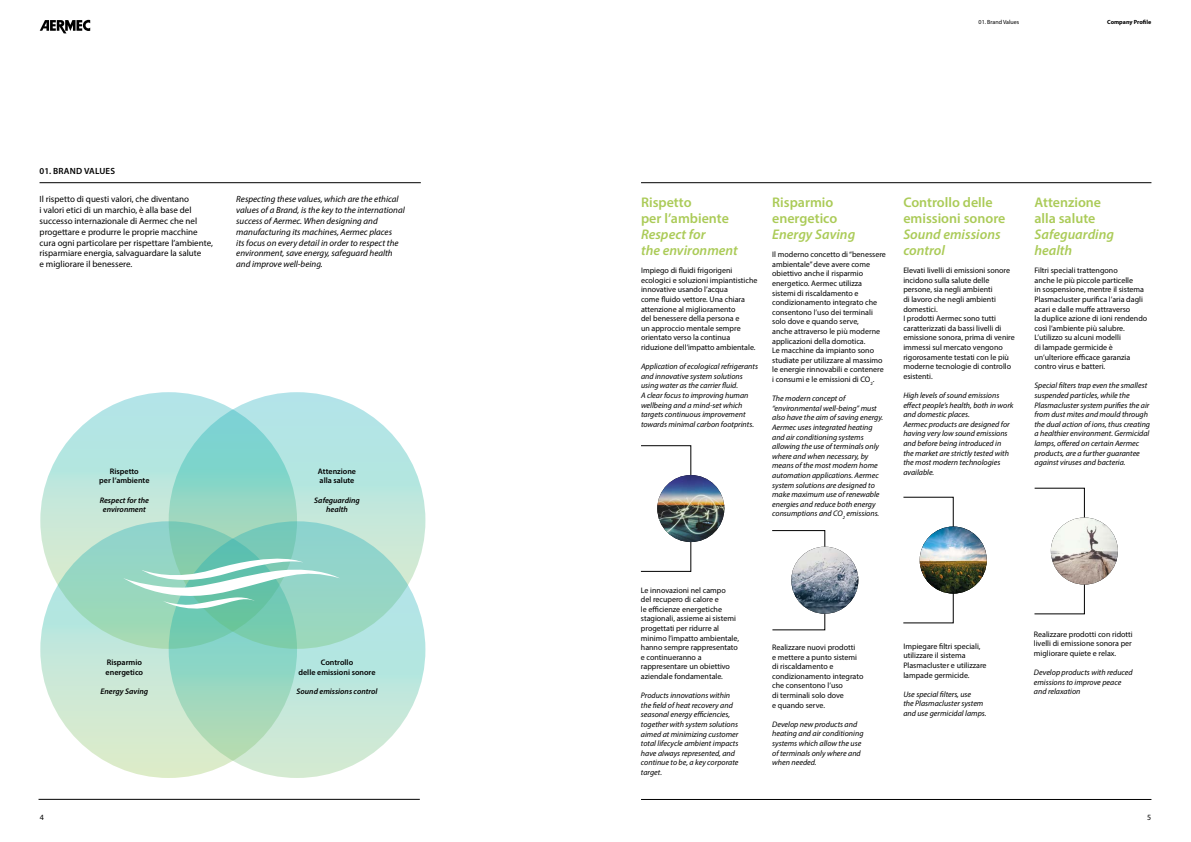
<style>
.page{position:relative;width:1191px;height:842px;background:#fff}
.page>*{position:absolute;margin:0;border:0;box-sizing:border-box;transform-origin:0 0}
.t1{font:600 14px/16px "Myriad Pro";color:#abcb58}
.t2{font:italic 600 14px/16px "Myriad Pro";color:#abcb58}
.t3{font:9px/10.8px "Myriad Pro";color:#000}
.t4{font:italic 9px/10.8px "Myriad Pro";color:#000}
.t5{font:600 9px "Myriad Pro";letter-spacing:.02em;color:#000}
.t6{font:600 8.1px/9.7px "Myriad Pro";color:#000}
.t7{font:italic 600 8.1px "Myriad Pro";color:#000}
.t8{font:8px/9.6px "Myriad Pro";color:#000}
.t9{font:italic 8px/9.6px "Myriad Pro";color:#000}
.t10{font:600 8px/9.6px "Myriad Pro";color:#000;text-align:center}
.t11{font:italic 600 8px/9.6px "Myriad Pro";color:#000;text-align:center}
.t12{font:700 6px "Myriad Pro";color:#000}
.t13{font:6px "Myriad Pro";color:#000}
</style>
<div class="page">
<svg style="left:40px;top:20px;width:50px;height:13px"></svg>
<hr style="left:641px;top:183px;width:510px;height:1px;background:#000">
<hr style="left:39px;top:799px;width:381px;height:1px;background:#000">
<hr style="left:40px;top:183px;width:381px;height:1px;background:#000">
<hr style="left:641px;top:799px;width:510px;height:1px;background:#000">
<img style="left:657px;top:475px;width:67px;height:67px;border-radius:34px">
<img style="left:919px;top:526px;width:67px;height:68px;border-radius:34px">
<img style="left:1050px;top:517px;width:68px;height:67px;border-radius:34px">
<img style="left:791px;top:547px;width:67px;height:67px;border-radius:34px">
<svg style="left:40px;top:392px;width:257px;height:257px;background:#bce6de"></svg>
<svg style="left:40px;top:521px;width:257px;height:257px;background:#bee4ce"></svg>
<svg style="left:169px;top:392px;width:256px;height:257px;background:#a6ded5"></svg>
<svg style="left:169px;top:521px;width:256px;height:257px;background:#a5dccb"></svg>
<svg style="left:123px;top:550px;width:217px;height:63px"></svg>
<p class="t5" style="left:40px;top:165px;width:77px">01. BRAND VALUES</p>
<p class="t3" style="left:40px;top:194px;width:175px">Il rispetto di questi valori, che diventano<br>i valori etici di un marchio, è alla base del successo internazionale di Aermec che nel progettare e produrre le proprie macchine cura ogni particolare per rispettare l’ambiente, risparmiare energia, salvaguardare la salute<br>e migliorare il benessere.</p>
<p class="t4" style="left:236px;top:194px;width:170px">Respecting these values, which are the ethical values of a Brand, is the key to the international success of Aermec. When designing and manufacturing its machines, Aermec places<br>its focus on every detail in order to respect the environment, save energy, safeguard health and improve well-being.</p>
<p class="t10" style="left:99px;top:466px;width:52px">Rispetto<br>per l’ambiente</p>
<p class="t11" style="left:100px;top:495px;width:51px">Respect for the environment</p>
<p class="t6" style="left:106px;top:657px;width:39px">Risparmio energetico</p>
<p class="t7" style="left:100px;top:686px;width:49px">Energy Saving</p>
<p class="t10" style="left:318px;top:466px;width:40px;text-align:left">Attenzione alla salute</p>
<p class="t11" style="left:314px;top:495px;width:47px">Safeguarding health</p>
<p class="t10" style="left:298px;top:658px;width:78px">Controllo<br>delle emissioni sonore</p>
<p class="t11" style="left:296px;top:686px;width:82px">Sound emissions control</p>
<p class="t13" style="left:978px;top:19px;width:42px">01. Brand Values</p>
<p class="t12" style="left:1107px;top:18px;width:46px">Company Profile</p>
<h1 class="t1" style="left:641px;top:194px;width:89px">Rispetto<br>per l’ambiente</h1>
<h1 class="t2" style="left:641px;top:226px;width:98px">Respect for<br>the environment</h1>
<p class="t8" style="left:641px;top:266px;width:118px">Impiego di fluidi frigorigeni ecologici e soluzioni impiantistiche innovative usando l’acqua<br>come fluido vettore. Una chiara attenzione al miglioramento<br>del benessere della persona e<br>un approccio mentale sempre orientato verso la continua riduzione dell’impatto ambientale.</p>
<p class="t9" style="left:641px;top:362px;width:118px">Application of ecological refrigerants and innovative system solutions using water as the carrier fluid.<br>A clear focus to improving human wellbeing and a mind-set which targets continuous improvement towards minimal carbon footprints.</p>
<h1 class="t1" style="left:772px;top:194px;width:67px">Risparmio energetico</h1>
<h1 class="t2" style="left:772px;top:226px;width:85px">Energy Saving</h1>
<p class="t8" style="left:772px;top:250px;width:115px">Il moderno concetto di “benessere ambientale” deve avere come obiettivo anche il risparmio energetico. Aermec utilizza sistemi di riscaldamento e condizionamento integrato che consentono l’uso dei terminali solo dove e quando serve,<br>anche attraverso le più moderne applicazioni della domotica.<br>Le macchine da impianto sono studiate per utilizzare al massimo le energie rinnovabili e contenere i consumi e le emissioni di CO<sub>2</sub>.</p>
<p class="t9" style="left:772px;top:394px;width:113px">The modern concept of “environmental well-being” must also have the aim of saving energy.<br>Aermec uses integrated heating and air conditioning systems allowing the use of terminals only where and when necessary, by means of the most modern home automation applications. Aermec system solutions are designed to make maximum use of renewable energies and reduce both energy consumptions and CO<sub>2</sub> emissions.</p>
<h1 class="t1" style="left:903px;top:194px;width:104px">Controllo delle emissioni sonore</h1>
<h1 class="t2" style="left:903px;top:226px;width:99px">Sound emissions control</h1>
<p class="t8" style="left:903px;top:266px;width:113px">Elevati livelli di emissioni sonore incidono sulla salute delle persone, sia negli ambienti<br>di lavoro che negli ambienti domestici.<br>I prodotti Aermec sono tutti caratterizzati da bassi livelli di emissione sonora, prima di venire immessi sul mercato vengono rigorosamente testati con le più moderne tecnologie di controllo esistenti.</p>
<p class="t9" style="left:903px;top:390px;width:112px">High levels of sound emissions effect people’s health, both in work and domestic places.<br>Aermec products are designed for having very low sound emissions and before being introduced in the market are strictly tested with the most modern technologies available.</p>
<h1 class="t1" style="left:1034px;top:194px;width:68px">Attenzione alla salute</h1>
<h1 class="t2" style="left:1034px;top:226px;width:81px">Safeguarding health</h1>
<p class="t8" style="left:1034px;top:266px;width:114px">Filtri speciali trattengono<br>anche le più piccole particelle<br>in sospensione, mentre il sistema<br>Plasmacluster purifica l’aria dagli acari e dalle muffe attraverso<br>la duplice azione di ioni rendendo così l’ambiente più salubre.<br>L’utilizzo su alcuni modelli<br>di lampade germicide è un’ulteriore efficace garanzia contro virus e batteri.</p>
<p class="t9" style="left:1034px;top:381px;width:117px">Special filters trap even the smallest suspended particles, while the Plasmacluster system purifies the air from dust mites and mould through the dual action of ions, thus creating a healthier environment. Germicidal lamps, offered on certain Aermec products, are a further guarantee against viruses and bacteria.</p>
<p class="t8" style="left:641px;top:585px;width:100px">Le innovazioni nel campo<br>del recupero di calore e<br>le efficienze energetiche stagionali, assieme ai sistemi progettati per ridurre al minimo l’impatto ambientale, hanno sempre rappresentato e continueranno a rappresentare un obiettivo aziendale fondamentale.</p>
<p class="t9" style="left:641px;top:691px;width:99px">Products innovations within the field of heat recovery and seasonal energy efficiencies, together with system solutions aimed at minimizing customer total lifecycle ambient impacts have always represented, and continue to be, a key corporate target.</p>
<p class="t8" style="left:772px;top:642px;width:93px">Realizzare nuovi prodotti<br>e mettere a punto sistemi di riscaldamento e condizionamento integrato che consentono l’uso<br>di terminali solo dove<br>e quando serve.</p>
<p class="t9" style="left:772px;top:719px;width:93px">Develop new products and heating and air conditioning systems which allow the use of terminals only where and when needed.</p>
<p class="t8" style="left:903px;top:641px;width:85px">Impiegare filtri speciali, utilizzare il sistema<br>Plasmacluster e utilizzare lampade germicide.</p>
<p class="t9" style="left:903px;top:689px;width:85px">Use special filters, use<br>the Plasmacluster system and use germicidal lamps.</p>
<p class="t8" style="left:1034px;top:629px;width:100px;text-align:justify">Realizzare prodotti con ridotti livelli di emissione sonora per migliorare quiete e relax.</p>
<p class="t9" style="left:1034px;top:667px;width:100px">Develop products with reduced emissions to improve peace and relaxation</p>
<p class="t8" style="left:40px;top:813px;width:6px">4</p>
<p class="t8" style="left:1147px;top:813px;width:6px">5</p>
</div>
